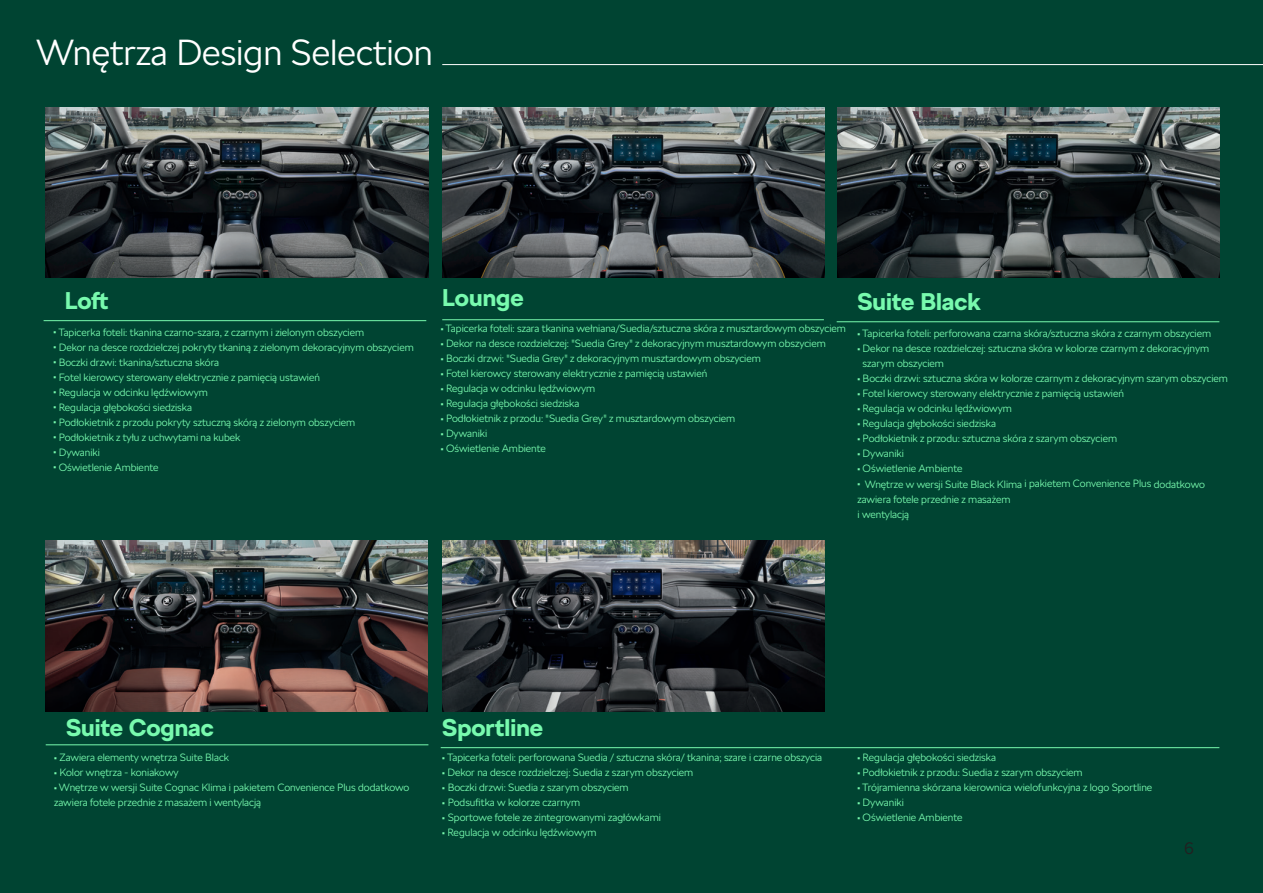
<style>
.page{position:relative;width:1263px;height:893px;background:#004432}
.page>*{position:absolute;margin:0;border:0;box-sizing:border-box;transform-origin:0 0}
._04_Subhead_17pt{font:300 36px "SKODA Next";color:#fff}
.t1{font:700 24px "SKODA Next";color:#78faae}
.t2{font:300 16.5px "SKODA Next";color:#231f20}
.t3{font:300 10.5px/15px "SKODA Next";color:#78faae}
.s1{font-weight:700}
</style>
<div class="page">
<img style="left:442px;top:107px;width:383px;height:170px">
<img style="left:837px;top:107px;width:382px;height:170px">
<img style="left:45px;top:541px;width:382px;height:170px">
<img style="left:442px;top:541px;width:383px;height:170px">
<hr style="left:442px;top:64px;width:821px;height:1px;background:#fff">
<hr style="left:44px;top:320px;width:382px;height:1px;background:#78faae">
<hr style="left:46px;top:744px;width:382px;height:1px;background:#78faae">
<hr style="left:442px;top:319px;width:382px;height:1px;background:#78faae">
<hr style="left:837px;top:321px;width:382px;height:1px;background:#78faae">
<img style="left:46px;top:107px;width:382px;height:170px">
<hr style="left:441px;top:747px;width:778px;height:1px;background:#78faae">
<p class="_04_Subhead_17pt" style="left:36px;top:28px;width:398px">Wnętrza Design Selection</p>
<p class="t1" style="left:65px;top:284px;width:45px">Loft</p>
<p class="t3" style="left:54px;top:325px;width:312px"><span class="s1">•</span> Tapicerka foteli: tkanina czarno-szara, z czarnym i zielonym obszyciem</p>
<p class="t3" style="left:54px;top:340px;width:362px"><span class="s1">•</span> Dekor na desce rozdzielczej pokryty tkaniną z zielonym dekoracyjnym obszyciem</p>
<p class="t3" style="left:54px;top:355px;width:167px"><span class="s1">•</span> Boczki drzwi: tkanina/sztuczna skóra</p>
<p class="t3" style="left:54px;top:370px;width:268px"><span class="s1">•</span> Fotel kierowcy sterowany elektrycznie z pamięcią ustawień</p>
<p class="t3" style="left:54px;top:385px;width:156px"><span class="s1">•</span> Regulacja w odcinku lędźwiowym</p>
<p class="t3" style="left:54px;top:400px;width:140px"><span class="s1">•</span> Regulacja głębokości siedziska</p>
<p class="t3" style="left:54px;top:415px;width:303px"><span class="s1">•</span> Podłokietnik z przodu pokryty sztuczną skórą z zielonym obszyciem</p>
<p class="t3" style="left:54px;top:430px;width:188px"><span class="s1">•</span> Podłokietnik z tyłu z uchwytami na kubek</p>
<p class="t3" style="left:54px;top:445px;width:48px"><span class="s1">•</span> Dywaniki</p>
<p class="t3" style="left:54px;top:460px;width:107px"><span class="s1">•</span> Oświetlenie Ambiente</p>
<p class="t1" style="left:442px;top:281px;width:83px">Lounge</p>
<p class="t3" style="left:441px;top:321px;width:407px"><span class="s1">•</span> Tapicerka foteli: szara tkanina wełniana/Suedia/sztuczna skóra z musztardowym obszyciem</p>
<p class="t3" style="left:441px;top:336px;width:386px"><span class="s1">•</span> Dekor na desce rozdzielczej: "Suedia Grey" z dekoracyjnym musztardowym obszyciem</p>
<p class="t3" style="left:441px;top:351px;width:321px"><span class="s1">•</span> Boczki drzwi: "Suedia Grey" z dekoracyjnym musztardowym obszyciem</p>
<p class="t3" style="left:441px;top:366px;width:268px"><span class="s1">•</span> Fotel kierowcy sterowany elektrycznie z pamięcią ustawień</p>
<p class="t3" style="left:441px;top:381px;width:156px"><span class="s1">•</span> Regulacja w odcinku lędźwiowym</p>
<p class="t3" style="left:441px;top:396px;width:140px"><span class="s1">•</span> Regulacja głębokości siedziska</p>
<p class="t3" style="left:441px;top:411px;width:296px"><span class="s1">•</span> Podłokietnik z przodu: "Suedia Grey" z musztardowym obszyciem</p>
<p class="t3" style="left:441px;top:426px;width:48px"><span class="s1">•</span> Dywaniki</p>
<p class="t3" style="left:441px;top:441px;width:107px"><span class="s1">•</span> Oświetlenie Ambiente</p>
<p class="t1" style="left:857px;top:285px;width:125px">Suite Black</p>
<p class="t3" style="left:857px;top:326px;width:355px"><span class="s1">•</span> Tapicerka foteli: perforowana czarna skóra/sztuczna skóra z czarnym obszyciem</p>
<p class="t3" style="left:863px;top:341px;width:348px;text-indent:-5px"><span class="s1">•</span> Dekor na desce rozdzielczej: sztuczna skóra w kolorze czarnym z dekoracyjnym szarym obszyciem</p>
<p class="t3" style="left:857px;top:371px;width:372px"><span class="s1">•</span> Boczki drzwi: sztuczna skóra w kolorze czarnym z dekoracyjnym szarym obszyciem</p>
<p class="t3" style="left:857px;top:386px;width:268px"><span class="s1">•</span> Fotel kierowcy sterowany elektrycznie z pamięcią ustawień</p>
<p class="t3" style="left:857px;top:401px;width:156px"><span class="s1">•</span> Regulacja w odcinku lędźwiowym</p>
<p class="t3" style="left:857px;top:416px;width:140px"><span class="s1">•</span> Regulacja głębokości siedziska</p>
<p class="t3" style="left:857px;top:431px;width:261px"><span class="s1">•</span> Podłokietnik z przodu: sztuczna skóra z szarym obszyciem</p>
<p class="t3" style="left:857px;top:446px;width:48px"><span class="s1">•</span> Dywaniki</p>
<p class="t3" style="left:857px;top:461px;width:107px"><span class="s1">•</span> Oświetlenie Ambiente</p>
<p class="t3" style="left:857px;top:476px;width:349px"><span class="s1">•</span> Wnętrze w wersji Suite Black Klima i pakietem Convenience Plus dodatkowo zawiera fotele przednie z masażem</p>
<p class="t3" style="left:857px;top:506px;width:53px">i wentylacją</p>
<p class="t1" style="left:66px;top:711px;width:149px">Suite Cognac</p>
<p class="t3" style="left:54px;top:750px;width:176px"><span class="s1">•</span> Zawiera elementy wnętrza Suite Black</p>
<p class="t3" style="left:54px;top:765px;width:126px"><span class="s1">•</span> Kolor wnętrza - koniakowy</p>
<p class="t3" style="left:54px;top:780px;width:357px"><span class="s1">•</span> Wnętrze w wersji Suite Cognac Klima i pakietem Convenience Plus dodatkowo</p>
<p class="t3" style="left:54px;top:795px;width:209px">zawiera fotele przednie z masażem i wentylacją</p>
<p class="t1" style="left:442px;top:711px;width:102px">Sportline</p>
<p class="t3" style="left:442px;top:750px;width:381px"><span class="s1">•</span> Tapicerka foteli: perforowana Suedia / sztuczna skóra/ tkanina; szare i czarne obszycia</p>
<p class="t3" style="left:442px;top:765px;width:252px"><span class="s1">•</span> Dekor na desce rozdzielczej: Suedia z szarym obszyciem</p>
<p class="t3" style="left:442px;top:780px;width:188px"><span class="s1">•</span> Boczki drzwi: Suedia z szarym obszyciem</p>
<p class="t3" style="left:442px;top:795px;width:139px"><span class="s1">•</span> Podsufitka w kolorze czarnym</p>
<p class="t3" style="left:442px;top:810px;width:220px"><span class="s1">•</span> Sportowe fotele ze zintegrowanymi zagłówkami</p>
<p class="t3" style="left:442px;top:825px;width:156px"><span class="s1">•</span> Regulacja w odcinku lędźwiowym</p>
<p class="t3" style="left:857px;top:750px;width:140px"><span class="s1">•</span> Regulacja głębokości siedziska</p>
<p class="t3" style="left:857px;top:765px;width:227px"><span class="s1">•</span> Podłokietnik z przodu: Suedia z szarym obszyciem</p>
<p class="t3" style="left:857px;top:780px;width:296px"><span class="s1">•</span> Trójramienna skórzana kierownica wielofunkcyjna z logo Sportline</p>
<p class="t3" style="left:857px;top:795px;width:48px"><span class="s1">•</span> Dywaniki</p>
<p class="t3" style="left:857px;top:810px;width:107px"><span class="s1">•</span> Oświetlenie Ambiente</p>
<h3 class="t2" style="left:1184px;top:837px;width:11px">6</h3>
</div>
